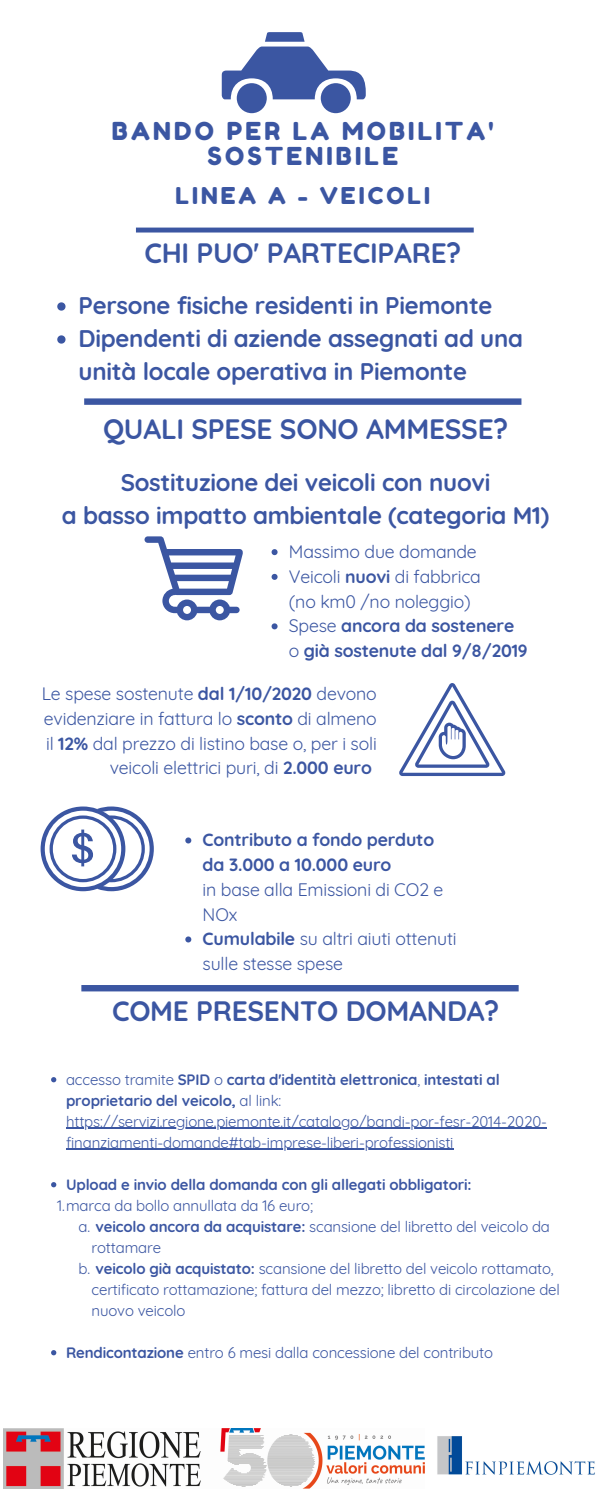
<style>
.page{position:relative;width:600px;height:1500px;background:#fff}
.page>*{position:absolute;margin:0;border:0;box-sizing:border-box;transform-origin:0 0}
.t1{font:700 28px "Quicksand";letter-spacing:-.01em;color:#3b56a2}
.t2{font:24.7px/24.3px "Fredoka One";letter-spacing:.13em;color:#3b56a2;text-align:center}
.t3{font:700 24px/33px "Quicksand";letter-spacing:-.01em;color:#3b56a2}
.t4{font:23.2px "Fredoka One";letter-spacing:.13em;color:#3b56a2}
.t5{font:17.7px/24.8px "Quicksand";letter-spacing:-.01em;color:#3b56a2}
.t6{font:700 17.7px "Quicksand";letter-spacing:-.01em;color:#3b56a2}
.t7{font:15px/21px "Quicksand";letter-spacing:-.01em;color:#3b56a2}
.t8{font:700 15px "Quicksand";letter-spacing:-.01em;color:#3b56a2}
.s1{font-weight:700}
.s2{font-weight:400}
</style>
<div class="page">
<svg style="left:145px;top:536px;width:98px;height:84px"></svg>
<svg style="left:272px;top:549px;width:6px;height:6px"></svg>
<svg style="left:272px;top:574px;width:6px;height:6px"></svg>
<svg style="left:272px;top:623px;width:6px;height:6px"></svg>
<svg style="left:185px;top:837px;width:6px;height:6px"></svg>
<svg style="left:185px;top:936px;width:6px;height:6px"></svg>
<svg style="left:41px;top:807px;width:113px;height:84px"></svg>
<div style="left:81px;top:985px;width:438px;height:6px;background:#3b56a2"></div>
<svg style="left:84px;top:398px;width:437px;height:7px"></svg>
<svg style="left:136px;top:228px;width:338px;height:5px"></svg>
<div style="left:237px;top:83px;width:30px;height:30px;background:#3b56a2;border-radius:50%"></div>
<div style="left:321px;top:83px;width:30px;height:30px;background:#3b56a2;border-radius:50%"></div>
<svg style="left:222px;top:32px;width:144px;height:67px"></svg>
<svg style="left:51px;top:1077px;width:5px;height:5px"></svg>
<hr style="left:66px;top:1127px;width:481px;height:2px;background:#3b56a2">
<hr style="left:66px;top:1148px;width:387px;height:2px;background:#3b56a2">
<svg style="left:51px;top:1182px;width:5px;height:5px"></svg>
<svg style="left:51px;top:1350px;width:5px;height:5px"></svg>
<svg style="left:399px;top:683px;width:106px;height:93px"></svg>
<img style="left:437px;top:1436px;width:158px;height:39px">
<svg style="left:57px;top:302px;width:9px;height:9px"></svg>
<svg style="left:57px;top:335px;width:9px;height:9px"></svg>
<img style="left:4px;top:1428px;width:420px;height:61px">
<p class="t2" style="left:112px;top:119px;width:383px">BANDO PER LA MOBILITA'<br>SOSTENIBILE</p>
<p class="t4" style="left:176px;top:181px;width:256px">LINEA A - VEICOLI</p>
<p class="t1" style="left:144px;top:235px;width:318px">CHI PUO' PARTECIPARE?</p>
<p class="t3" style="left:79px;top:289px;width:415px">Persone fisiche residenti in Piemonte</p>
<p class="t3" style="left:79px;top:322px;width:446px">Dipendenti di aziende assegnati ad una unità locale operativa in Piemonte</p>
<p class="t1" style="left:103px;top:411px;width:407px">QUALI SPESE SONO AMMESSE?</p>
<p class="t3" style="left:121px;top:465px;width:371px">Sostituzione dei veicoli con nuovi</p>
<p class="t3" style="left:62px;top:498px;width:489px">a basso impatto ambientale (categoria M1)</p>
<p class="t5" style="left:289px;top:539px;width:189px">Massimo due domande</p>
<p class="t5" style="left:289px;top:564px;width:194px">Veicoli <span class="s1">nuovi</span> di fabbrica</p>
<p class="t6" style="left:289px;top:615px;width:227px"><span class="s2">Spese</span> ancora da sostenere</p>
<p class="t5" style="left:289px;top:589px;width:183px">(no km0 /no noleggio)</p>
<p class="t6" style="left:289px;top:639px;width:240px"><span class="s2">o</span> già sostenute dal 9/8/2019</p>
<p class="t5" style="left:42px;top:681px;width:337px;text-align:right">Le spese sostenute <span class="s1">dal 1/10/2020</span> devono evidenziare in fattura lo <span class="s1">sconto</span> di almeno il <span class="s1">12%</span> dal prezzo di listino base o, per i soli veicoli elettrici puri, di <span class="s1">2.000 euro</span></p>
<p class="t6" style="left:203px;top:829px;width:233px">Contributo a fondo perduto</p>
<p class="t6" style="left:203px;top:854px;width:190px">da 3.000 a 10.000 euro</p>
<p class="t5" style="left:203px;top:877px;width:242px">in base alla Emissioni di CO2 e<br>NOx</p>
<p class="t5" style="left:203px;top:926px;width:255px"><span class="s1">Cumulabile</span> su altri aiuti ottenuti sulle stesse spese</p>
<p class="t1" style="left:112px;top:993px;width:389px">COME PRESENTO DOMANDA?</p>
<p class="t7" style="left:66px;top:1068px;width:482px">accesso tramite <span class="s1">SPID</span> o <span class="s1">carta d'identità elettronica</span>, <span class="s1">intestati al proprietario del veicolo,</span> al link: https://servizi.regione.piemonte.it/catalogo/bandi-por-fesr-2014-2020- finanziamenti-domande#tab-imprese-liberi-professionisti</p>
<p class="t8" style="left:66px;top:1175px;width:407px">Upload e invio della domanda con gli allegati obbligatori:</p>
<p class="t7" style="left:57px;top:1194px;width:257px">1.marca da bollo annullata da 16 euro;</p>
<p class="t7" style="left:92px;top:1215px;width:460px;text-indent:-13px">a. <span class="s1">veicolo ancora da acquistare:</span> scansione del libretto del veicolo da rottamare</p>
<p class="t7" style="left:92px;top:1257px;width:470px;text-indent:-13px">b. <span class="s1">veicolo già acquistato:</span> scansione del libretto del veicolo rottamato, certificato rottamazione; fattura del mezzo; libretto di circolazione del nuovo veicolo</p>
<p class="t7" style="left:66px;top:1341px;width:429px"><span class="s1">Rendicontazione</span> entro 6 mesi dalla concessione del contributo</p>
</div>
